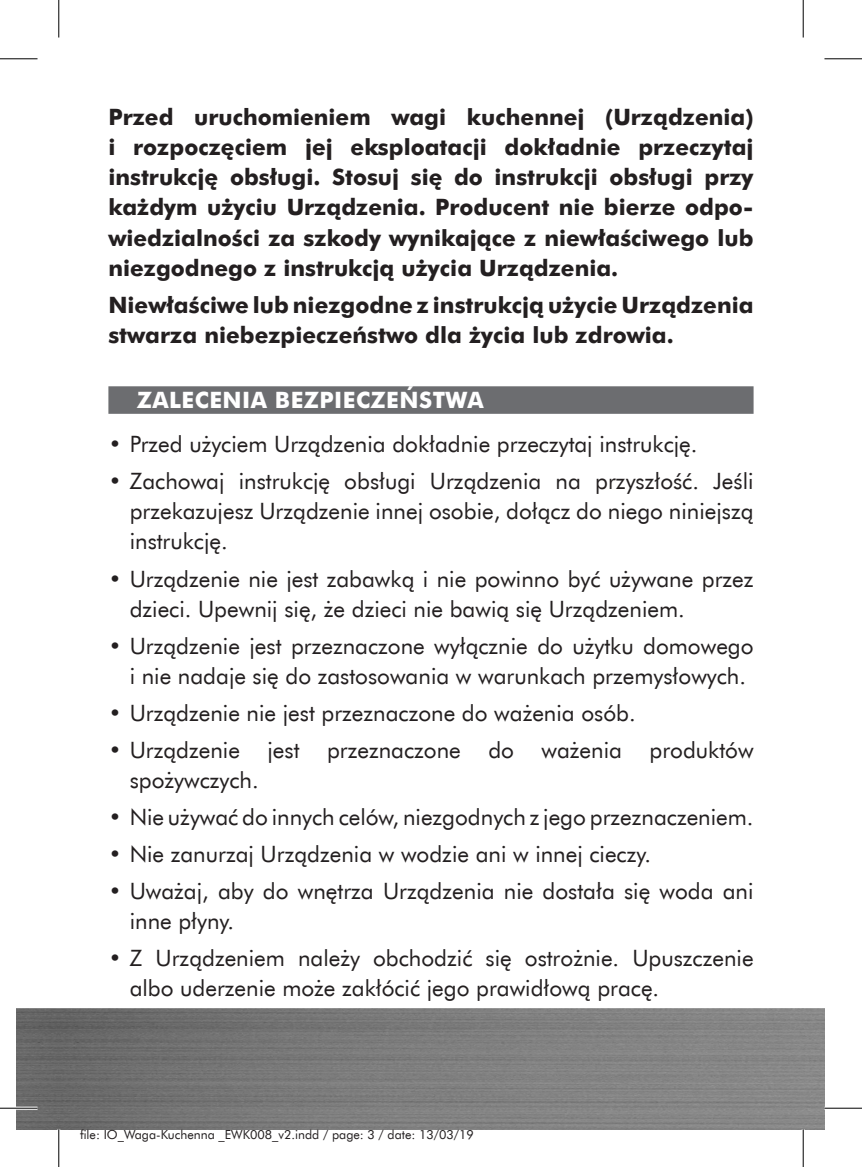
<style>
.page{position:relative;width:862px;height:1167px;background:#fff}
.page>*{position:absolute;margin:0;border:0;box-sizing:border-box;transform-origin:0 0}
.t1{font:22.5px/30px "Futura EU";color:#231f20}
.t2{font:700 22.5px/30px "Futura EU";color:#231f20;text-align:justify}
.t3{font:700 22.5px "Futura EU";letter-spacing:.02em;color:#fff}
.t4{font:12.5px "Futura EU";color:#231f20}
</style>
<div class="page">
<img style="left:59px;top:1008px;width:765px;height:121px">
<img style="left:16px;top:1008px;width:43px;height:121px">
<div style="left:108px;top:386px;width:645px;height:28px;background:#6c6d70"></div>
<hr style="left:0;top:1106px;width:38px;height:3px;background:#fff">
<hr style="left:0;top:58px;width:38px;height:1px;background:#000">
<hr style="left:824px;top:58px;width:38px;height:1px;background:#000">
<hr style="left:0;top:1107px;width:38px;height:1px;background:#000">
<hr style="left:824px;top:1107px;width:38px;height:1px;background:#000">
<hr style="left:58px;top:0;width:1px;height:37px;background:#000">
<hr style="left:58px;top:1129px;width:1px;height:37px;background:#000">
<hr style="left:802px;top:0;width:1px;height:37px;background:#000">
<hr style="left:802px;top:1129px;width:1px;height:37px;background:#000">
<p class="t2" style="left:108px;top:103px;width:646px">Przed uruchomieniem wagi kuchennej (Urządzenia) i rozpoczęciem jej eksploatacji dokładnie przeczytaj instrukcję obsługi. Stosuj się do instrukcji obsługi przy każdym użyciu Urządzenia. Producent nie bierze odpo&shy;wiedzialności za szkody wynikające z niewłaściwego lub niezgodnego z instrukcją użycia Urządzenia.</p>
<p class="t2" style="left:108px;top:290px;width:646px">Niewłaściwe lub niezgodne z instrukcją użycie Urządzenia stwarza niebezpieczeństwo dla życia lub zdrowia.</p>
<p class="t3" style="left:137px;top:386px;width:348px">ZALECENIA BEZPIECZEŃSTWA</p>
<p class="t1" style="left:108px;top:430px;width:590px">• Przed użyciem Urządzenia dokładnie przeczytaj instrukcję.</p>
<p class="t1" style="left:130px;top:467px;width:625px;text-align:justify;text-indent:-21px">• Zachowaj instrukcję obsługi Urządzenia na przyszłość. Jeśli przekazujesz Urządzenie innej osobie, dołącz do niego niniejszą instrukcję.</p>
<p class="t1" style="left:130px;top:564px;width:625px;text-indent:-21px">• Urządzenie nie jest zabawką i nie powinno być używane przez dzieci. Upewnij się, że dzieci nie bawią się Urządzeniem.</p>
<p class="t1" style="left:130px;top:631px;width:625px;text-indent:-21px">• Urządzenie jest przeznaczone wyłącznie do użytku domowego i nie nadaje się do zastosowania w warunkach przemysłowych.</p>
<p class="t1" style="left:108px;top:698px;width:529px">• Urządzenie nie jest przeznaczone do ważenia osób.</p>
<p class="t1" style="left:130px;top:735px;width:625px;text-indent:-21px">• Urządzenie jest przeznaczone do ważenia produktów spożywczych.</p>
<p class="t1" style="left:108px;top:802px;width:646px">• Nie używać do innych celów, niezgodnych z jego przeznaczeniem.</p>
<p class="t1" style="left:108px;top:839px;width:544px">• Nie zanurzaj Urządzenia w wodzie ani w innej cieczy.</p>
<p class="t1" style="left:130px;top:876px;width:625px;text-indent:-21px">• Uważaj, aby do wnętrza Urządzenia nie dostała się woda ani inne płyny.</p>
<p class="t1" style="left:130px;top:943px;width:625px;text-indent:-21px">• Z Urządzeniem należy obchodzić się ostrożnie. Upuszczenie albo uderzenie może zakłócić jego prawidłową pracę.</p>
<p class="t4" style="left:80px;top:1126px;width:395px">file: IO_Waga-Kuchenna _EWK008_v2.indd / page: 3 / date: 13/03/19</p>
</div>
